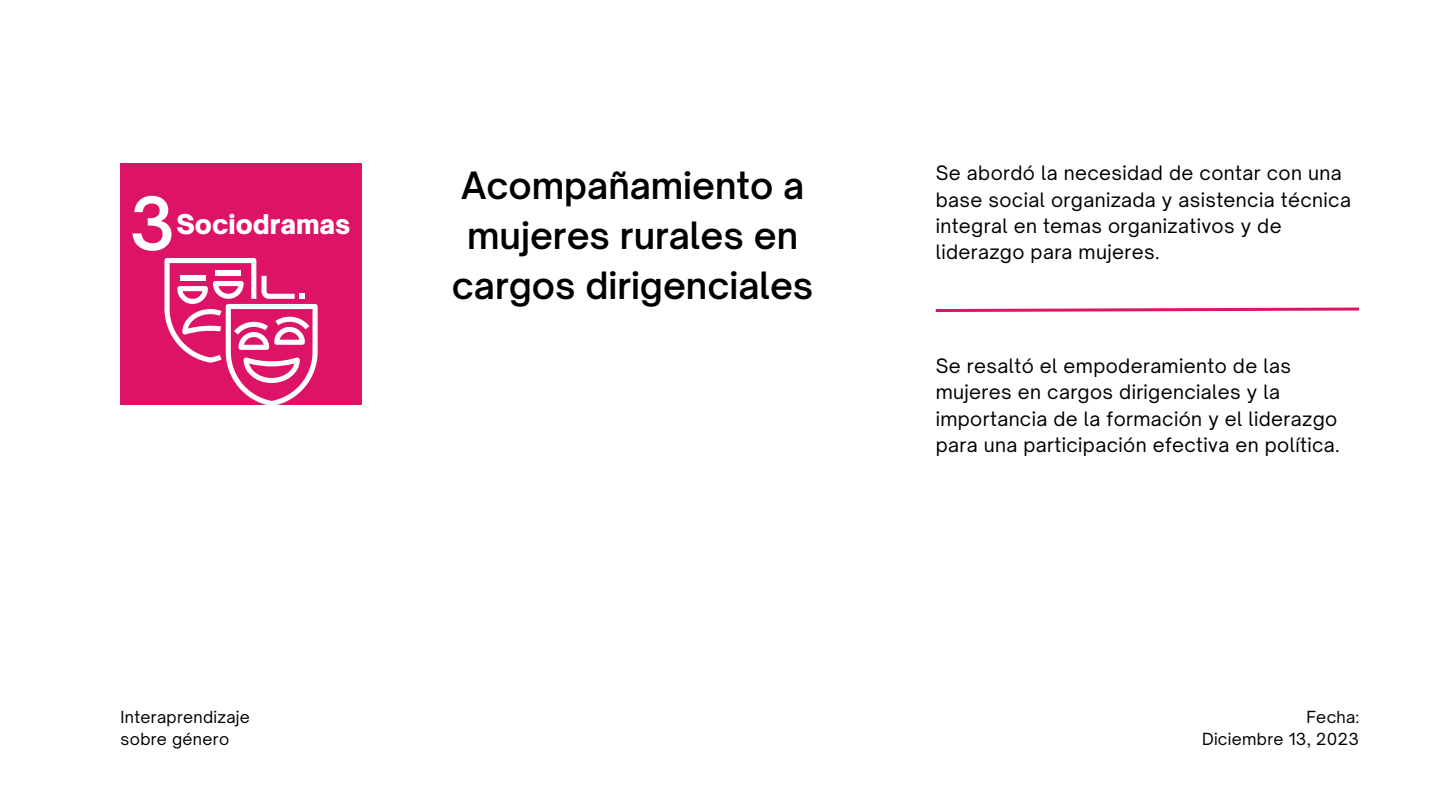
<style>
.page{position:relative;width:1440px;height:810px;background:#fff}
.page>*{position:absolute;margin:0;border:0;box-sizing:border-box;transform-origin:0 0}
.t1{font:600 70px "Open Sauce One";color:#fff}
.t2{font:600 36px/50.2px "Open Sauce One";color:#000;text-align:center}
.t3{font:900 26px "Open Sauce One";color:#fff}
.t4{font:19px/26.2px "Open Sauce One";letter-spacing:.02em;color:#000}
.t5{font:16px/21.8px "Open Sauce One";letter-spacing:.02em;color:#000}
</style>
<div class="page">
<svg style="left:935px;top:307px;width:424px;height:5px"></svg>
<div style="left:121px;top:164px;width:241px;height:241px;background:#dd1367"></div>
<svg style="left:164px;top:258px;width:154px;height:147px"></svg>
<p class="t1" style="left:129px;top:180px;width:48px">3</p>
<p class="t1" style="left:140px;top:180px;width:47px">2</p>
<p class="t3" style="left:176px;top:208px;width:176px">Sociodramas</p>
<p class="t2" style="left:452px;top:160px;width:363px">Acompañamiento a mujeres rurales en cargos dirigenciales</p>
<p class="t4" style="left:936px;top:160px;width:417px">Se abordó la necesidad de contar con una base social organizada y asistencia técnica integral en temas organizativos y de liderazgo para mujeres.</p>
<p class="t4" style="left:936px;top:353px;width:405px">Se resaltó el empoderamiento de las mujeres en cargos dirigenciales y la importancia de la formación y el liderazgo para una participación efectiva en política.</p>
<p class="t5" style="left:121px;top:706px;width:131px">Interaprendizaje sobre género</p>
<p class="t5" style="left:1306px;top:706px;width:54px">Fecha:</p>
<p class="t5" style="left:1202px;top:728px;width:158px">Diciembre 13, 2023</p>
</div>
